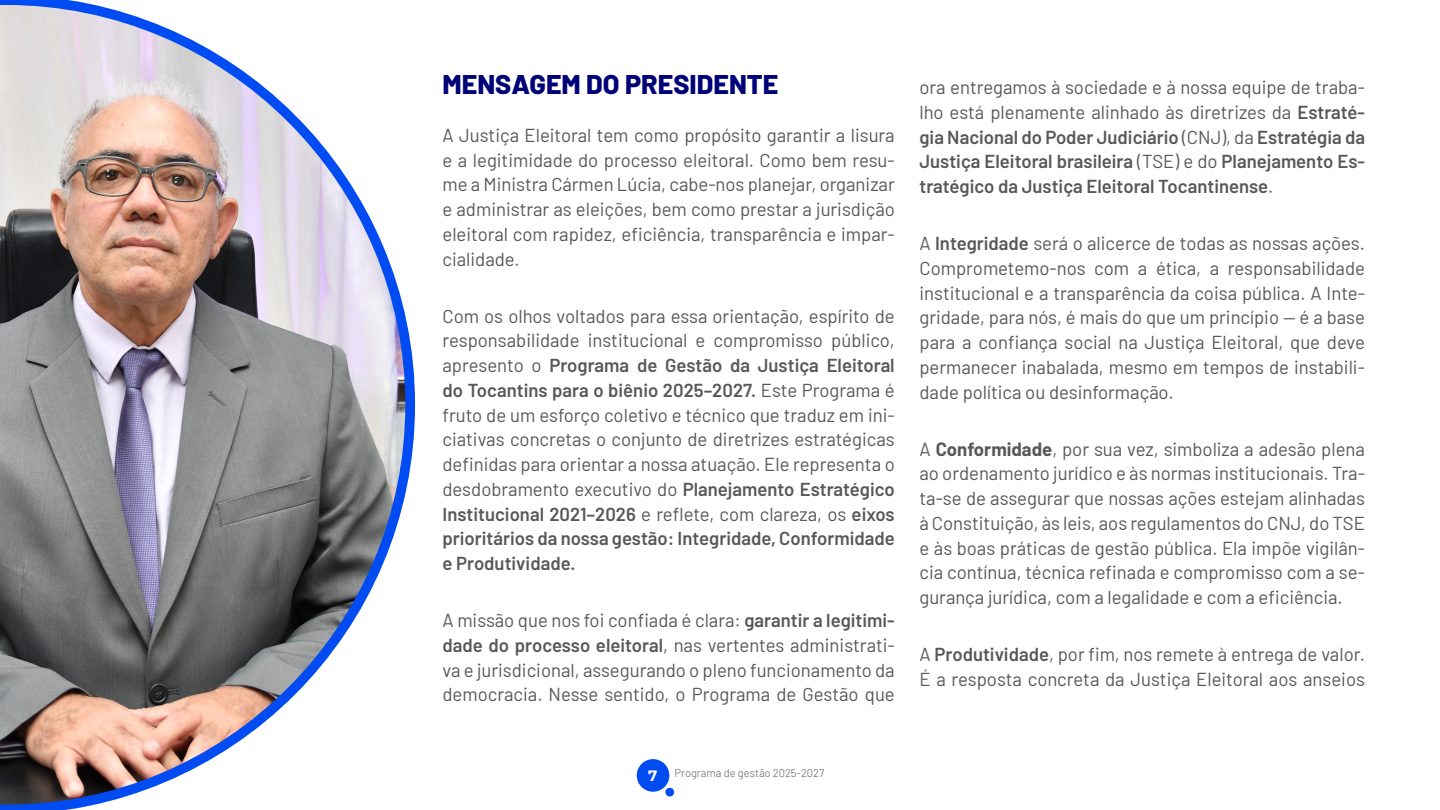
<style>
.page{position:relative;width:1440px;height:810px;background:#fff}
.page>*{position:absolute;margin:0;border:0;box-sizing:border-box;transform-origin:0 0}
.t1{font:800 27px "Barlow";color:#000278}
.t2{font:18.75px/24.8px "Barlow";color:#57585a;text-align:justify}
.t3{font:600 18.75px/24.8px "Barlow";color:#57585a;text-align:justify}
.t4{font:300 11.18px "Barlow";color:#5e6063}
.s1{font-weight:400}
.s2{font-weight:600}
.s3{font-weight:700}
.s4{font-family:"Montserrat";font-weight:700;font-size:15px;color:#fff}
</style>
<div class="page">
<div style="left:637px;top:759px;width:32px;height:33px;background:#004cf2;border-radius:50%"></div>
<div style="left:665px;top:788px;width:9px;height:8px;background:#004cf2;border-radius:50%"></div>
<img style="left:0;top:0;width:415px;height:810px">
<p class="t1" style="left:443px;top:64px;width:337px">MENSAGEM DO PRESIDENTE</p>
<p class="t3" style="left:920px;top:73px;width:447px"><span class="s1">ora entregamos à sociedade e à nossa equipe de traba&shy;lho está plenamente alinhado às diretrizes da</span> Estraté&shy;gia Nacional do Poder Judiciário <span class="s1">(CNJ), da</span> Estratégia da Justiça Eleitoral brasileira <span class="s1">(TSE) e do</span> Planejamento Es&shy;tratégico da Justiça Eleitoral Tocantinense<span class="s1">.</span></p>
<p class="t2" style="left:920px;top:230px;width:447px">A <span class="s2">Integridade</span> será o alicerce de todas as nossas ações.<br>Comprometemo-nos com a ética, a responsabilidade institucional e a transparência da coisa pública. A Inte&shy;gridade, para nós, é mais do que um princípio — é a base para a confiança social na Justiça Eleitoral, que deve permanecer inabalada, mesmo em tempos de instabili&shy;dade política ou desinformação.</p>
<p class="t2" style="left:920px;top:435px;width:447px">A <span class="s3">Conformidade</span>, por sua vez, simboliza a adesão plena ao ordenamento jurídico e às normas institucionais. Tra&shy;ta-se de assegurar que nossas ações estejam alinhadas à Constituição, às leis, aos regulamentos do CNJ, do TSE e às boas práticas de gestão pública. Ela impõe vigilân&shy;cia contínua, técnica refinada e compromisso com a se&shy;gurança jurídica, com a legalidade e com a eficiência.</p>
<p class="t2" style="left:920px;top:641px;width:447px">A <span class="s2">Produtividade</span>, por fim, nos remete à entrega de valor.<br>É a resposta concreta da Justiça Eleitoral aos anseios</p>
<p class="t2" style="left:443px;top:121px;width:454px">A Justiça Eleitoral tem como propósito garantir a lisura e a legitimidade do processo eleitoral. Como bem resu&shy;me a Ministra Cármen Lúcia, cabe-nos planejar, organizar e administrar as eleições, bem como prestar a jurisdição eleitoral com rapidez, eficiência, transparência e impar&shy;cialidade.</p>
<p class="t2" style="left:443px;top:302px;width:454px">Com os olhos voltados para essa orientação, espírito de responsabilidade institucional e compromisso público, apresento o <span class="s2">Programa de Gestão da Justiça Eleitoral do Tocantins para o biênio 2025–2027.</span> Este Programa é fruto de um esforço coletivo e técnico que traduz em ini&shy;ciativas concretas o conjunto de diretrizes estratégicas definidas para orientar a nossa atuação. Ele representa o desdobramento executivo do <span class="s2">Planejamento Estratégico Institucional 2021–2026</span> e reflete, com clareza, os <span class="s2">eixos prioritários da nossa gestão: Integridade, Conformidade e Produtividade.</span></p>
<p class="t2" style="left:443px;top:607px;width:454px">A missão que nos foi confiada é clara: <span class="s2">garantir a legitimi&shy;dade do processo eleitoral</span>, nas vertentes administrati&shy;va e jurisdicional, assegurando o pleno funcionamento da democracia. Nesse sentido, o Programa de Gestão que</p>
<p class="t4" style="left:648px;top:765px;width:178px"><span class="s4">7</span> Programa de gestão 2025-2027</p>
</div>
